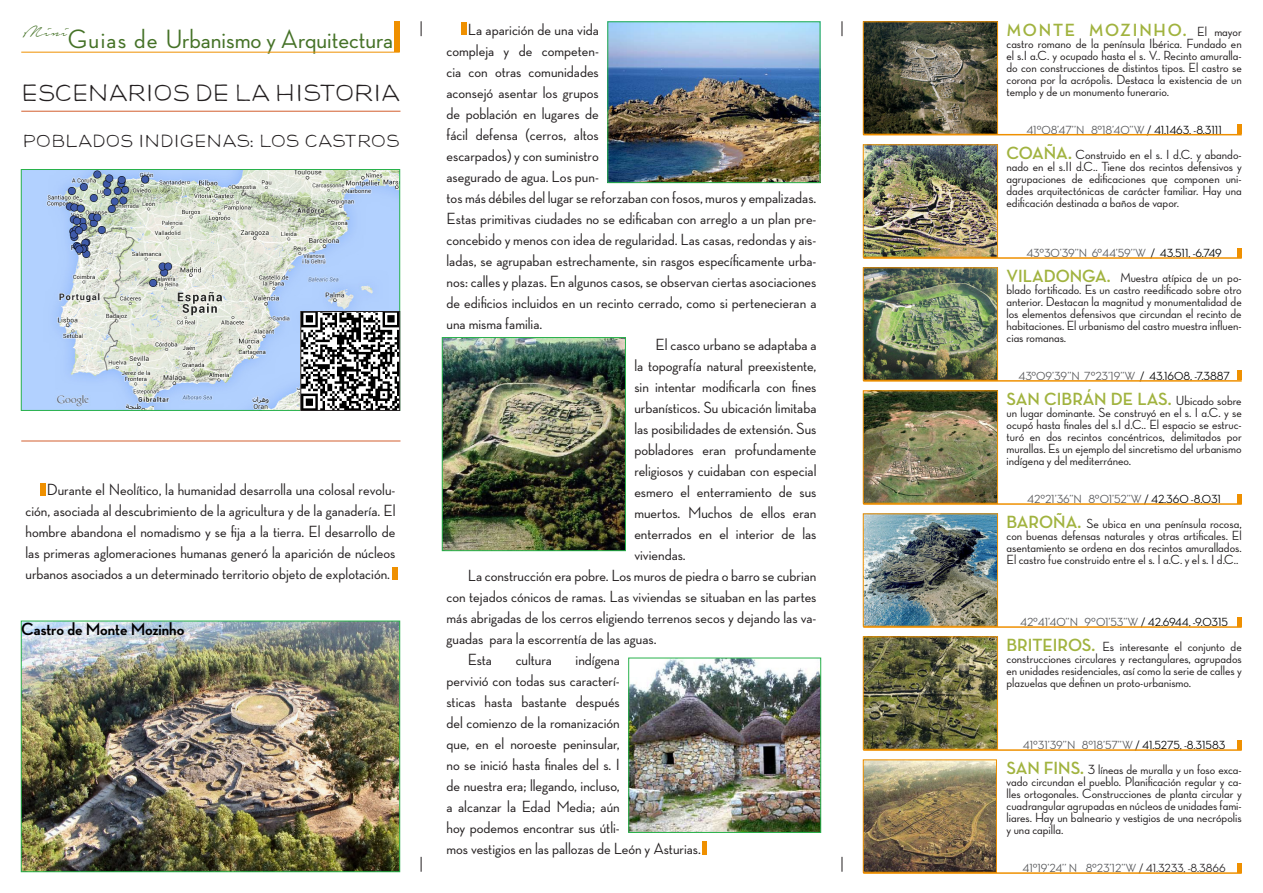
<style>
.page{position:relative;width:1263px;height:893px;background:#fff}
.page>*{position:absolute;margin:0;border:0;box-sizing:border-box;transform-origin:0 0}
.t1{font:500 27px "Neutra Disp";color:#457227}
.t2{font:24px "Neutra Disp Drafting Alt";color:#231f20}
.t3{font:18px "Neutra Disp Drafting Alt";letter-spacing:.01em;color:#231f20}
.t4{font:18px "Neutra Disp Bold Alt";color:#a1b33f}
.t5{font:700 18px "Neutra Disp";color:#000}
.t6{font:18px "Neutra Disp Bold Alt";letter-spacing:.1em;color:#a1b33f}
.Estilo_de_párrafo_1{font:500 16.5px/21px "Neutra Disp";color:#231f20;text-align:justify}
.t7{font:13.5px/12px "Neutra Disp Medium Alt";color:#231f20;text-align:justify}
.t8{font:12px "Neutra Disp Medium Alt";color:#57585a}
.s1{font-family:"Neutra Disp Medium Alt";font-size:13.5px;color:#231f20}
.s2{color:#000}
.s3{font-family:"Neutra Disp Bold Alt";font-size:18px;color:#a1b33f}
.s4{color:#231f20}
</style>
<div class="page">
<img style="left:23px;top:623px;width:375px;height:247px">
<div style="left:21px;top:621px;width:379px;height:251px;border:1px solid #28b24b"></div>
<img style="left:609px;top:23px;width:209px;height:158px">
<div style="left:607px;top:21px;width:213px;height:162px;border:1px solid #28b24b"></div>
<img style="left:444px;top:339px;width:180px;height:210px">
<div style="left:442px;top:337px;width:184px;height:214px;border:1px solid #28b24b"></div>
<img style="left:630px;top:660px;width:189px;height:171px">
<div style="left:628px;top:658px;width:193px;height:175px;border:1px solid #28b24b"></div>
<img style="left:865px;top:23px;width:131px;height:109px">
<div style="left:863px;top:21px;width:135px;height:113px;border:1px solid #ef9000"></div>
<img style="left:865px;top:146px;width:131px;height:110px">
<div style="left:863px;top:144px;width:135px;height:114px;border:1px solid #ef9000"></div>
<img style="left:865px;top:269px;width:131px;height:110px">
<div style="left:863px;top:267px;width:135px;height:114px;border:1px solid #ef9000"></div>
<img style="left:865px;top:392px;width:131px;height:110px">
<div style="left:863px;top:390px;width:135px;height:114px;border:1px solid #ef9000"></div>
<img style="left:865px;top:515px;width:131px;height:110px">
<div style="left:863px;top:513px;width:135px;height:114px;border:1px solid #ef9000"></div>
<img style="left:865px;top:638px;width:131px;height:110px">
<div style="left:863px;top:636px;width:135px;height:114px;border:1px solid #ef9000"></div>
<img style="left:865px;top:761px;width:130px;height:110px">
<div style="left:863px;top:759px;width:134px;height:114px;border:1px solid #ef9000"></div>
<img style="left:23px;top:171px;width:375px;height:238px">
<div style="left:21px;top:169px;width:379px;height:242px;border:1px solid #28b24b"></div>
<img style="left:302px;top:313px;width:96px;height:96px">
<div style="left:300px;top:311px;width:100px;height:100px;border:1px solid #231f20"></div>
<hr style="left:21px;top:441px;width:379px;height:1px;background:#d25e2e">
<hr style="left:21px;top:111px;width:379px;height:1px;background:#d25e2e">
<hr style="left:21px;top:52px;width:379px;height:1px;background:#ef9000">
<hr style="left:863px;top:134px;width:379px;height:1px;background:#ef9000">
<hr style="left:863px;top:257px;width:379px;height:2px;background:#ef9000">
<hr style="left:863px;top:380px;width:379px;height:2px;background:#ef9000">
<hr style="left:863px;top:503px;width:379px;height:2px;background:#ef9000">
<hr style="left:863px;top:626px;width:379px;height:2px;background:#ef9000">
<hr style="left:863px;top:749px;width:379px;height:2px;background:#ef9000">
<hr style="left:863px;top:872px;width:379px;height:2px;background:#ef9000">
<div style="left:1237px;top:125px;width:5px;height:9px;background:#ef9000"></div>
<div style="left:40px;top:483px;width:6px;height:12px;background:#ef9000"></div>
<div style="left:392px;top:567px;width:6px;height:12px;background:#ef9000"></div>
<div style="left:461px;top:22px;width:5px;height:13px;background:#ef9000"></div>
<div style="left:395px;top:21px;width:5px;height:31px;background:#ef9000"></div>
<div style="left:702px;top:841px;width:5px;height:13px;background:#ef9000"></div>
<div style="left:1237px;top:248px;width:5px;height:9px;background:#ef9000"></div>
<div style="left:1237px;top:371px;width:5px;height:9px;background:#ef9000"></div>
<div style="left:1237px;top:494px;width:5px;height:9px;background:#ef9000"></div>
<div style="left:1237px;top:617px;width:5px;height:9px;background:#ef9000"></div>
<div style="left:1237px;top:740px;width:5px;height:9px;background:#ef9000"></div>
<div style="left:1237px;top:863px;width:5px;height:9px;background:#ef9000"></div>
<svg style="left:421px;top:21px;width:1px;height:15px"></svg>
<svg style="left:842px;top:21px;width:1px;height:15px"></svg>
<svg style="left:421px;top:857px;width:1px;height:15px"></svg>
<svg style="left:842px;top:857px;width:1px;height:15px"></svg>
<p class="t1" style="left:23px;top:24px;width:372px"><sup>Mini</sup>Guias de Urbanismo y Arquitectura</p>
<p class="t2" style="left:21px;top:78px;width:380px">ESCENARIOS DE LA HISTORIA</p>
<p class="t3" style="left:22px;top:130px;width:378px">POBLADOS INDIGENAS: LOS CASTROS</p>
<p class="Estilo_de_párrafo_1" style="left:26px;top:479px;width:371px;text-indent:21px">Durante el Neolítico, la humanidad desarrolla una colosal revolu&shy;ción, asociada al descubrimiento de la agricultura y de la ganadería. El hombre abandona el nomadismo y se fija a la tierra. El desarrollo de las primeras aglomeraciones humanas generó la aparición de núcleos urbanos asociados a un determinado territorio objeto de explotación.</p>
<p class="t5" style="left:21px;top:619px;width:165px">Castro de Monte Mozinho</p>
<p class="Estilo_de_párrafo_1" style="left:446px;top:19px;width:371px;text-align:left;text-indent:21px">La aparición de una vida<br>compleja y de competen-<br>cia con otras comunidades<br>aconsejó asentar los grupos<br>de población en lugares de<br>fácil defensa (cerros, altos<br>escarpados) y con suministro<br>asegurado de agua. Los pun-<br>tos más débiles del lugar se reforzaban con fosos, muros y empalizadas.<br>Estas primitivas ciudades no se edificaban con arreglo a un plan pre&shy;concebido y menos con idea de regularidad. Las casas, redondas y ais&shy;ladas, se agrupaban estrechamente, sin rasgos específicamente urba&shy;nos: calles y plazas. En algunos casos, se observan ciertas asociaciones de edificios incluidos en un recinto cerrado, como si pertenecieran a una misma familia.</p>
<p class="Estilo_de_párrafo_1" style="left:634px;top:334px;width:184px;text-indent:21px">El casco urbano se adaptaba a la topografía natural preexistente, sin intentar modificarla con fines urbanísticos. Su ubicación limitaba las posibilidades de extensión. Sus pobladores eran profundamente religiosos y cuidaban con especial esmero el enterramiento de sus muertos. Muchos de ellos eran enterrados en el interior de las viviendas.</p>
<p class="Estilo_de_párrafo_1" style="left:446px;top:565px;width:371px;text-indent:21px">La construcción era pobre. Los muros de piedra o barro se cubrian con tejados cónicos de ramas. Las viviendas se situaban en las partes más abrigadas de los cerros eligiendo terrenos secos y dejando las va&shy;guadas para la escorrentía de las aguas.</p>
<p class="Estilo_de_párrafo_1" style="left:468px;top:649px;width:26px">Esta</p>
<p class="Estilo_de_párrafo_1" style="left:516px;top:649px;width:38px">cultura</p>
<p class="Estilo_de_párrafo_1" style="left:446px;top:649px;width:256px;text-align:left;text-indent:129px">indígena<br>pervivió con todas sus caracterí-<br>sticas hasta bastante después<br>del comienzo de la romanización<br>que, en el noroeste peninsular,<br>no se inició hasta finales del s. I<br>de nuestra era; llegando, incluso,<br>a alcanzar la Edad Media; aún<br>hoy podemos encontrar sus útli-<br>mos vestigios en las pallozas de León y Asturias.</p>
<p class="t6" style="left:1006px;top:20px;width:237px">MONTE MOZINHO. <span class="s1">El mayor</span></p>
<p class="t7" style="left:1006px;top:37px;width:237px">castro romano de la península Ibérica. Fundado en el s.I a.C. y ocupado hasta el s. V.. Recinto amuralla&shy;do con construcciones de distintos tipos. El castro se corona por la acrópolis. Destaca la existencia de un templo y de un monumento funerario.</p>
<p class="t8" style="left:1026px;top:123px;width:197px">41º08’47’’N 8º18’40’’W <span class="s2">/ 41.1463, -8.3111</span></p>
<p class="t7" style="left:1006px;top:148px;width:237px"><span class="s3">COAÑA.</span> Construido en el s. I d.C. y abando&shy;nado en el s.II d.C.. Tiene dos recintos defensivos y agrupaciones de edificaciones que componen uni&shy;dades arquitectónicas de carácter familiar. Hay una edificación destinada a baños de vapor.</p>
<p class="t8" style="left:1026px;top:246px;width:197px">43º30’39’’N 6º44’59’’W <span class="s2">/ 43.511, -6.749</span></p>
<p class="t7" style="left:1006px;top:271px;width:237px"><span class="s3">VILADONGA.</span> Muestra atípica de un po&shy;blado fortificado. Es un castro reedificado sobre otro anterior. Destacan la magnitud y monumentalidad de los elementos defensivos que circundan el recinto de habitaciones. El urbanismo del castro muestra influen&shy;cias romanas.</p>
<p class="t8" style="left:1018px;top:369px;width:213px">43º09’39’’N 7º23’19’’W <span class="s2">/ 43.1608, -7.3887</span></p>
<p class="t4" style="left:1006px;top:389px;width:237px">SAN CIBRÁN DE LAS. <span class="s1">Ubicado sobre</span></p>
<p class="t7" style="left:1006px;top:406px;width:237px">un lugar dominante. Se construyó en el s. I a.C. y se ocupó hasta finales del s.I d.C.. El espacio se estruc&shy;turó en dos recintos concéntricos, delimitados por murallas. Es un ejemplo del sincretismo del urbanismo indígena y del mediterráneo.</p>
<p class="t8" style="left:1027px;top:493px;width:195px">42º21’36’’N 8º01’52’’W <span class="s2">/ 42.360 -8.031</span></p>
<p class="t7" style="left:1006px;top:517px;width:237px"><span class="s3">BAROÑA.</span> Se ubica en una península rocosa, con buenas defensas naturales y otras artificales. El asentamiento se ordena en dos recintos amurallados.<br>El castro fue construido entre el s. I a.C. y el s. I d.C..</p>
<p class="t8" style="left:1020px;top:616px;width:209px">42º41’40’’N 9º01’53’’W <span class="s2">/ 42.6944, -9.0315</span></p>
<p class="t7" style="left:1006px;top:640px;width:237px"><span class="s3">BRITEIROS.</span> Es interesante el conjunto de construcciones circulares y rectangulares, agrupados en unidades residenciales, así como la serie de calles y plazuelas que definen un proto-urbanismo.</p>
<p class="t8" style="left:1023px;top:739px;width:204px">41º31’39’’N 8º18’57’’W <span class="s2">/ 41.5275, -8.31583</span></p>
<p class="t7" style="left:1006px;top:763px;width:237px"><span class="s3">SAN FINS.</span> 3 líneas de muralla y un foso exca&shy;vado circundan el pueblo. Planificación regular y ca&shy;lles ortogonales. Construcciones de planta circular y cuadrangular agrupadas en núcleos de unidades fami&shy;liares. Hay un balneario y vestigios de una necrópolis y una capilla.</p>
<p class="t8" style="left:1022px;top:862px;width:205px">41º19’24’’ N 8º23’12’’W <span class="s4">/ 41.3233, -8.3866</span></p>
</div>
